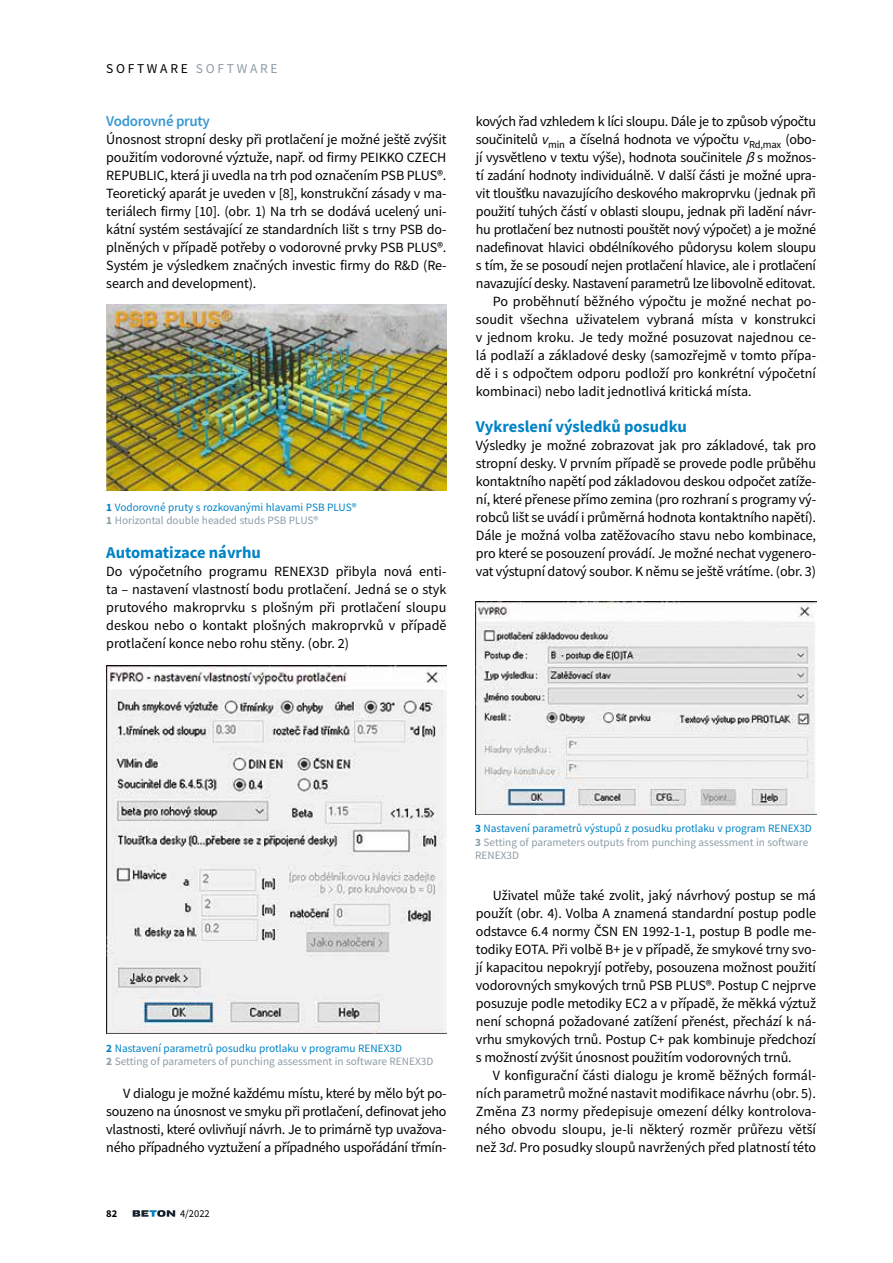
<style>
.page{position:relative;width:893px;height:1263px;background:#fff}
.page>*{position:absolute;margin:0;border:0;box-sizing:border-box;transform-origin:0 0}
.t1{font:700 16.5px "Source Sans Pro";color:#0083c5}
.t2{font:600 15px "Source Sans Pro";letter-spacing:-.02em;color:#3798d1}
.t3{font:14.1px/18px "Source Sans Pro";letter-spacing:-.02em;color:#000;text-align:justify}
.t4{font:14.1px "Source Sans Pro";color:#000}
.t5{font:13.5px "Source Sans Pro";letter-spacing:.2em;color:#000}
.t6{font:11.25px/13.5px "Source Sans Pro";color:#8c9da6}
.t7{font:11.25px/13.5px "Source Sans Pro";color:#0083c5}
.t8{font:10.5px "Source Sans Pro";color:#000}
.t9{font:700 10.5px "Source Sans Pro";color:#000}
.s1{color:#8c9da6}
.s2{font-weight:700}
.s3{font-weight:700;color:#8c9da6}
.s4{font-style:italic}
.s5{font-weight:700;color:#0083c5}
.s6{color:#0083c5}
</style>
<div class="page">
<svg style="left:133px;top:1210px;width:42px;height:7px"></svg>
<img style="left:106px;top:304px;width:340px;height:186px">
<img style="left:106px;top:665px;width:340px;height:368px">
<img style="left:476px;top:602px;width:340px;height:213px">
<p class="t5" style="left:106px;top:60px;width:173px">SOFTWARE <span class="s1">SOFTWARE</span></p>
<p class="t2" style="left:106px;top:111px;width:105px">Vodorovné pruty</p>
<p class="t3" style="left:106px;top:130px;width:342px">Únosnost stropní desky při protlačení je možné ještě zvýšit použitím vodorovné výztuže, např. od firmy PEIKKO CZECH REPUBLIC, která ji uvedla na trh pod označením PSB PLUS®.<br>Teoretický aparát je uveden v [8], konstrukční zásady v ma&shy;teriálech firmy [10]. (obr. 1) Na trh se dodává ucelený uni&shy;kátní systém sestávající ze standardních lišt s trny PSB do&shy;plněných v případě potřeby o vodorovné prvky PSB PLUS®.<br>Systém je výsledkem značných investic firmy do R&amp;D (Re&shy;search and development).</p>
<p class="t7" style="left:106px;top:500px;width:252px"><span class="s2">1</span> Vodorovné pruty s rozkovanými hlavami PSB PLUS®<br><span class="s3">1</span> <span class="s1">Horizontal double headed studs PSB PLUS®</span></p>
<p class="t1" style="left:106px;top:541px;width:156px">Automatizace návrhu</p>
<p class="t3" style="left:106px;top:562px;width:342px">Do výpočetního programu RENEX3D přibyla nová enti&shy;ta – nastavení vlastností bodu protlačení. Jedná se o styk prutového makroprvku s plošným při protlačení sloupu deskou nebo o kontakt plošných makroprvků v případě protlačení konce nebo rohu stěny. (obr. 2)</p>
<p class="t3" style="left:476px;top:112px;width:342px">kových řad vzhledem k líci sloupu. Dále je to způsob výpočtu</p>
<p class="t3" style="left:476px;top:130px;width:342px">součinitelů <span class="s4">v</span><sub>min</sub> a číselná hodnota ve výpočtu <span class="s4">v</span><sub>Rd,max</sub> (obo-</p>
<p class="t3" style="left:476px;top:148px;width:342px">jí vysvětleno v textu výše), hodnota součinitele <span class="s4">β</span>s možnos-</p>
<p class="t3" style="left:476px;top:166px;width:342px">tí zadání hodnoty individuálně. V další části je možné upra-</p>
<p class="t3" style="left:476px;top:184px;width:342px">vit tloušťku navazujícího deskového makroprvku (jednak při</p>
<p class="t3" style="left:476px;top:202px;width:342px">použití tuhých částí v oblasti sloupu, jednak při ladění návr-</p>
<p class="t3" style="left:476px;top:220px;width:342px">hu protlačení bez nutnosti pouštět nový výpočet) a je možné</p>
<p class="t3" style="left:476px;top:238px;width:342px">nadefinovat hlavici obdélníkového půdorysu kolem sloupu</p>
<p class="t3" style="left:476px;top:256px;width:342px">s tím, že se posoudí nejen protlačení hlavice, ale i protlačení</p>
<p class="t3" style="left:476px;top:274px;width:341px">navazující desky. Nastavení parametrů lze libovolně editovat.</p>
<p class="t4" style="left:493px;top:292px;width:325px">Po proběhnutí běžného výpočtu je možné nechat po-</p>
<p class="t4" style="left:476px;top:310px;width:342px">soudit všechna uživatelem vybraná místa v konstrukci</p>
<p class="t4" style="left:476px;top:328px;width:342px">v jednom kroku. Je tedy možné posuzovat najednou ce-</p>
<p class="t4" style="left:476px;top:346px;width:342px">lá podlaží a základové desky (samozřejmě v tomto přípa-</p>
<p class="t4" style="left:476px;top:364px;width:342px">dě i s odpočtem odporu podloží pro konkrétní výpočetní</p>
<p class="t4" style="left:476px;top:382px;width:277px">kombinaci) nebo ladit jednotlivá kritická místa.</p>
<p class="t1" style="left:476px;top:415px;width:212px">Vykreslení výsledků posudku</p>
<p class="t3" style="left:476px;top:436px;width:342px">Výsledky je možné zobrazovat jak pro základové, tak pro stropní desky. V prvním případě se provede podle průběhu kontaktního napětí pod základovou deskou odpočet zatíže&shy;ní, které přenese přímo zemina (pro rozhraní s programy vý&shy;robců lišt se uvádí i průměrná hodnota kontaktního napětí).<br>Dále je možná volba zatěžovacího stavu nebo kombinace, pro které se posouzení provádí. Je možné nechat vygenero&shy;vat výstupní datový soubor. K němu se ještě vrátíme. (obr. 3)</p>
<p class="t6" style="left:106px;top:1041px;width:329px"><span class="s5">2</span> <span class="s6">Nastavení parametrů posudku protlaku v programu RENEX3D<br></span><span class="s2">2</span> Setting of parameters of punching assessment in software RENEX3D</p>
<p class="t3" style="left:106px;top:1084px;width:342px;text-indent:17px">V dialogu je možné každému místu, které by mělo být po&shy;souzeno na únosnost ve smyku při protlačení, definovat jeho vlastnosti, které ovlivňují návrh. Je to primárně typ uvažova&shy;ného případného vyztužení a případného uspořádání třmín-</p>
<p class="t9" style="left:106px;top:1206px;width:13px">82</p>
<p class="t8" style="left:180px;top:1207px;width:31px">4/2022</p>
<p class="t6" style="left:475px;top:822px;width:338px"><span class="s5">3</span> <span class="s6">Nastavení parametrů výstupů z posudku protlaku v program RENEX3D<br></span><span class="s2">3</span> Setting of parameters outputs from punching assessment in software<br>RENEX3D</p>
<p class="t3" style="left:476px;top:886px;width:342px;text-indent:17px">Uživatel může také zvolit, jaký návrhový postup se má použít (obr. 4). Volba A znamená standardní postup podle odstavce 6.4 normy ČSN EN 1992-1-1, postup B podle me&shy;todiky EOTA. Při volbě B+ je v případě, že smykové trny svo&shy;jí kapacitou nepokryjí potřeby, posouzena možnost použití vodorovných smykových trnů PSB PLUS®. Postup C nejprve posuzuje podle metodiky EC2 a v případě, že měkká výztuž není schopná požadované zatížení přenést, přechází k ná&shy;vrhu smykových trnů. Postup C+ pak kombinuje předchozí s možností zvýšit únosnost použitím vodorovných trnů.</p>
<p class="t3" style="left:476px;top:1066px;width:342px;text-indent:17px">V konfigurační části dialogu je kromě běžných formál&shy;ních parametrů možné nastavit modifikace návrhu (obr. 5).<br>Změna Z3 normy předepisuje omezení délky kontrolova&shy;ného obvodu sloupu, je-li některý rozměr průřezu větší než 3<span class="s4">d</span>. Pro posudky sloupů navržených před platností této</p>
</div>
